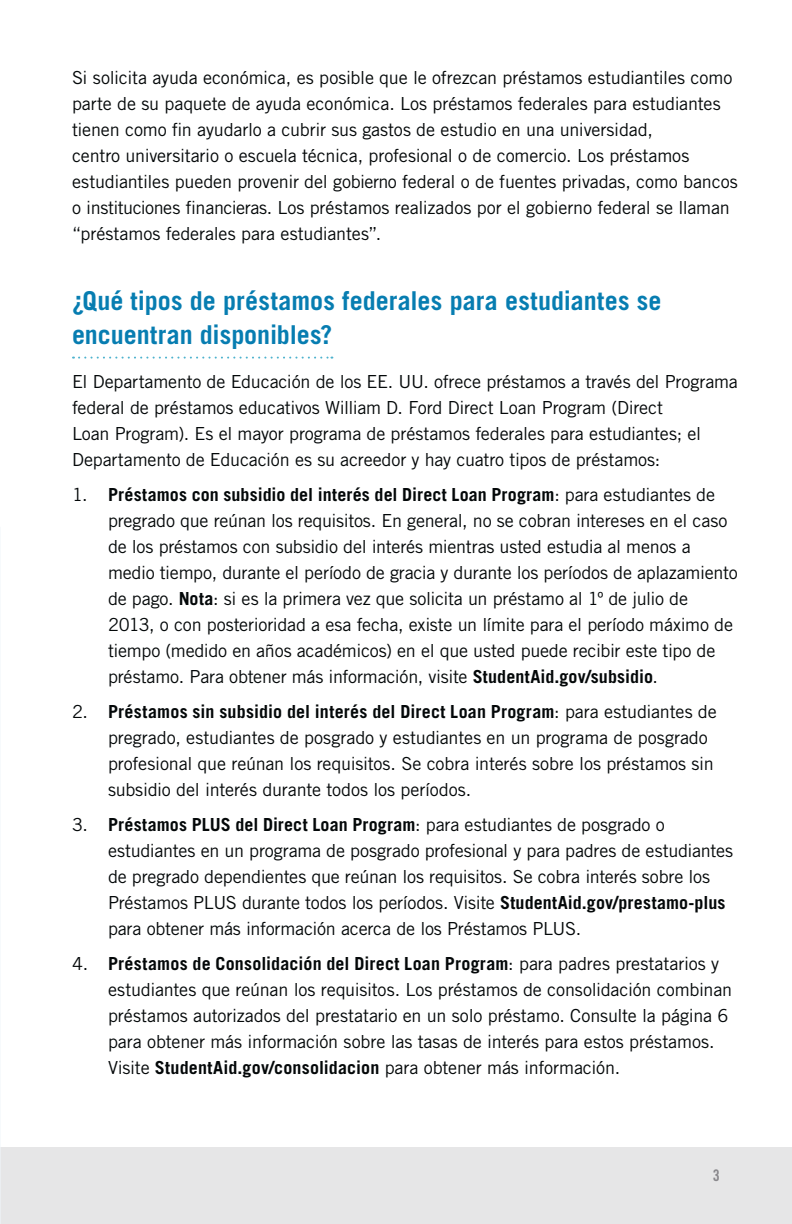
<style>
.page{position:relative;width:792px;height:1224px;background:#fff}
.page>*{position:absolute;margin:0;border:0;box-sizing:border-box;transform-origin:0 0}
.t1{font:700 26px/34px "Trade Gothic LT Std";color:#077db1}
.t2{font:18px/26px "Trade Gothic LT Std";letter-spacing:-.01em;color:#040809}
.t3{font:16px "Trade Gothic LT Std Bd Cn 20";color:#8a898d}
.s1{font-weight:700}
</style>
<div class="page">
<div style="left:0;top:1147px;width:792px;height:77px;background:#e6e6e7"></div>
<svg style="left:73px;top:357px;width:259px;height:2px"></svg>
<p class="t2" style="left:72px;top:67px;width:667px">Si solicita ayuda económica, es posible que le ofrezcan préstamos estudiantiles como parte de su paquete de ayuda económica. Los préstamos federales para estudiantes tienen como fin ayudarlo a cubrir sus gastos de estudio en una universidad,<br>centro universitario o escuela técnica, profesional o de comercio. Los préstamos estudiantiles pueden provenir del gobierno federal o de fuentes privadas, como bancos o instituciones financieras. Los préstamos realizados por el gobierno federal se llaman “préstamos federales para estudiantes”.</p>
<h1 class="t1" style="left:72px;top:287px;width:591px">¿Qué tipos de préstamos federales para estudiantes se encuentran disponibles?</h1>
<p class="t2" style="left:72px;top:371px;width:667px">El Departamento de Educación de los EE. UU. ofrece préstamos a través del Programa federal de préstamos educativos William D. Ford Direct Loan Program (Direct<br>Loan Program). Es el mayor programa de préstamos federales para estudiantes; el Departamento de Educación es su acreedor y hay cuatro tipos de préstamos:</p>
<p class="t2" style="left:108px;top:484px;width:631px;text-indent:-36px">1. <span class="s1">Préstamos con subsidio del interés del Direct Loan Program</span>: para estudiantes de pregrado que reúnan los requisitos. En general, no se cobran intereses en el caso de los préstamos con subsidio del interés mientras usted estudia al menos a medio tiempo, durante el período de gracia y durante los períodos de aplazamiento de pago. <span class="s1">Nota</span>: si es la primera vez que solicita un préstamo al 1º de julio de 2013, o con posterioridad a esa fecha, existe un límite para el período máximo de tiempo (medido en años académicos) en el que usted puede recibir este tipo de préstamo. Para obtener más información, visite <span class="s1">StudentAid.gov/subsidio</span>.</p>
<p class="t2" style="left:108px;top:701px;width:610px;text-indent:-36px">2. <span class="s1">Préstamos sin subsidio del interés del Direct Loan Program</span>: para estudiantes de pregrado, estudiantes de posgrado y estudiantes en un programa de posgrado profesional que reúnan los requisitos. Se cobra interés sobre los préstamos sin subsidio del interés durante todos los períodos.</p>
<p class="t2" style="left:108px;top:814px;width:627px;text-indent:-36px">3. <span class="s1">Préstamos PLUS del Direct Loan Program</span>: para estudiantes de posgrado o estudiantes en un programa de posgrado profesional y para padres de estudiantes de pregrado dependientes que reúnan los requisitos. Se cobra interés sobre los Préstamos PLUS durante todos los períodos. Visite <span class="s1">StudentAid.gov/prestamo-plus </span>para obtener más información acerca de los Préstamos PLUS.</p>
<p class="t2" style="left:108px;top:953px;width:626px;text-indent:-36px">4. <span class="s1">Préstamos de Consolidación del Direct Loan Program</span>: para padres prestatarios y estudiantes que reúnan los requisitos. Los préstamos de consolidación combinan préstamos autorizados del prestatario en un solo préstamo. Consulte la página 6 para obtener más información sobre las tasas de interés para estos préstamos.<br>Visite <span class="s1">StudentAid.gov/consolidacion</span> para obtener más información.</p>
<p class="t3" style="left:713px;top:1166px;width:9px">3</p>
</div>
